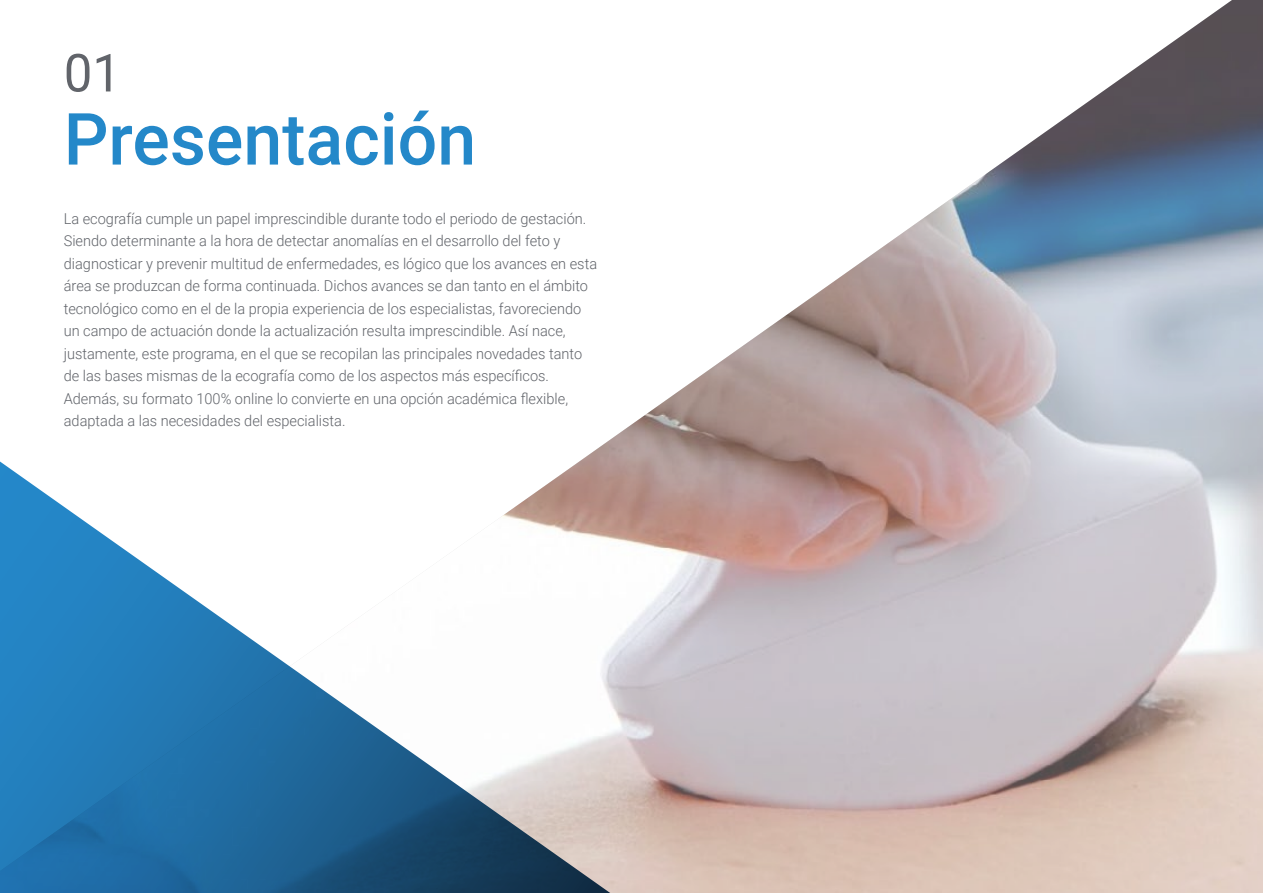
<style>
.page{position:relative;width:1263px;height:893px;background:#fff}
.page>*{position:absolute;margin:0;border:0;box-sizing:border-box;transform-origin:0 0}
.t1{font:500 72px "Roboto";color:#2488c9}
.t2{font:52.5px "Roboto";color:#61646a}
.t3{font:300 15px/22.5px "Roboto";color:#61646a}
</style>
<div class="page">
<img style="left:601px;top:0;width:662px;height:893px">
<svg style="left:0;top:446px;width:640px;height:447px"></svg>
<h2 class="t2" style="left:64px;top:36px;width:59px">01</h2>
<h1 class="t1" style="left:64px;top:89px;width:414px">Presentación</h1>
<p class="t3" style="left:64px;top:207px;width:535px">La ecografía cumple un papel imprescindible durante todo el periodo de gestación.<br>Siendo determinante a la hora de detectar anomalías en el desarrollo del feto y diagnosticar y prevenir multitud de enfermedades, es lógico que los avances en esta área se produzcan de forma continuada. Dichos avances se dan tanto en el ámbito tecnológico como en el de la propia experiencia de los especialistas, favoreciendo un campo de actuación donde la actualización resulta imprescindible. Así nace, justamente, este programa, en el que se recopilan las principales novedades tanto de las bases mismas de la ecografía como de los aspectos más específicos.<br>Además, su formato 100% online lo convierte en una opción académica flexible, adaptada a las necesidades del especialista.</p>
</div>
